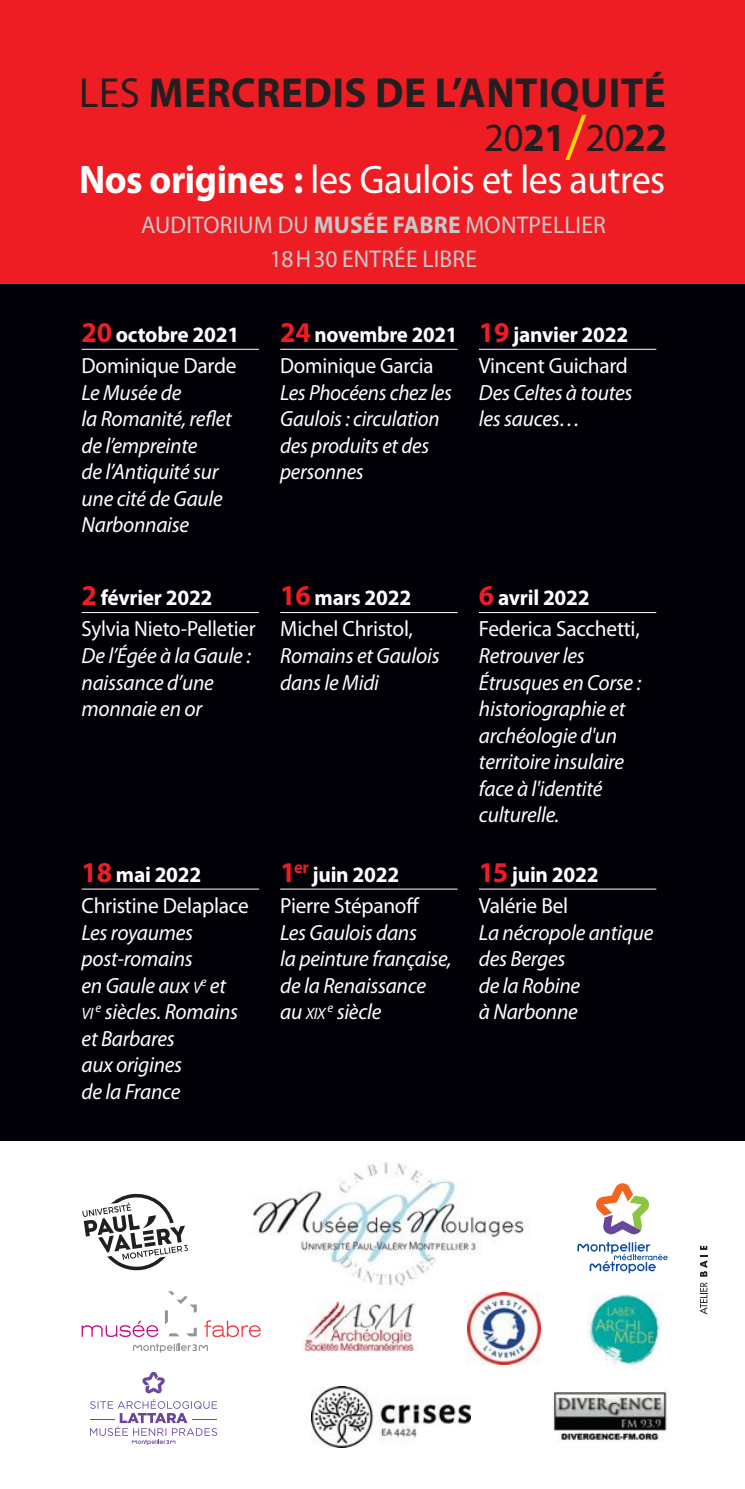
<style>
.page{position:relative;width:745px;height:1489px;background:#fff}
.page>*{position:absolute;margin:0;border:0;box-sizing:border-box;transform-origin:0 0}
.t1{font:700 42.25px "Myriad Pro";letter-spacing:.01em;color:#231f20}
.t2{font:40px "Myriad Pro";letter-spacing:-.015em;color:#fff;scale:.95 1}
.t3{font:40px "Myriad Pro";color:#231f20}
.t4{font:24.25px "Myriad Pro";letter-spacing:.005em;color:#c7c8ca}
.t5{font:italic 22px/26.5px "Myriad Pro";letter-spacing:-.015em;color:#fff}
.t6{font:22px/26.5px "Myriad Pro";letter-spacing:-.01em;color:#fff}
.t7{font:700 22px "Myriad Pro";letter-spacing:-.015em;color:#fff}
.t8{font:italic 22px/26.5px "Myriad Pro";letter-spacing:-.015em;color:#fff;scale:.95 1}
.t9{font:700 22px "Myriad Pro";letter-spacing:-.015em;color:#fff;scale:.95 1}
.s1{font-weight:400}
.s2{font-weight:700}
.s3{font-size:62.5px;color:#fed304}
.s4{font-size:28.75px;color:#ee1d23}
.s5{font-style:normal}
.s6{font-style:italic}
.s7{font-size:16.5px}
</style>
<div class="page">
<div style="left:0;top:283px;width:744px;height:1205px;background:#000006"></div>
<div style="left:0;top:1141px;width:744px;height:347px;background:#fff"></div>
<svg style="left:82px;top:1193px;width:106px;height:77px"></svg>
<img style="left:253px;top:1159px;width:275px;height:128px">
<svg style="left:596px;top:1183px;width:53px;height:51px"></svg>
<svg style="left:577px;top:1242px;width:90px;height:31px"></svg>
<div style="left:81px;top:1284px;width:179px;height:72px;background:#fff"></div>
<svg style="left:133px;top:1343px;width:75px;height:9px"></svg>
<svg style="left:165px;top:1291px;width:32px;height:45px"></svg>
<svg style="left:204px;top:1320px;width:56px;height:16px"></svg>
<svg style="left:82px;top:1320px;width:76px;height:16px"></svg>
<img style="left:467px;top:1292px;width:73px;height:72px">
<svg style="left:90px;top:1371px;width:127px;height:73px"></svg>
<img style="left:311px;top:1386px;width:159px;height:60px">
<img style="left:553px;top:1392px;width:114px;height:50px">
<svg style="left:303px;top:1350px;width:111px;height:2px"></svg>
<img style="left:301px;top:1300px;width:114px;height:50px">
<svg style="left:699px;top:1245px;width:7px;height:69px"></svg>
<img style="left:587px;top:1293px;width:74px;height:73px">
<div style="left:0;top:0;width:744px;height:283px;background:#ee1d23"></div>
<hr style="left:81px;top:349px;width:178px;height:1px;background:#fff">
<hr style="left:280px;top:349px;width:177px;height:1px;background:#fff">
<hr style="left:478px;top:349px;width:178px;height:1px;background:#fff">
<hr style="left:81px;top:612px;width:178px;height:1px;background:#fff">
<hr style="left:280px;top:612px;width:177px;height:1px;background:#fff">
<hr style="left:478px;top:612px;width:178px;height:1px;background:#fff">
<hr style="left:81px;top:888px;width:178px;height:1px;background:#fff">
<hr style="left:280px;top:888px;width:177px;height:1px;background:#fff">
<hr style="left:478px;top:888px;width:178px;height:1px;background:#fff">
<p class="t1" style="left:79px;top:68px;width:587px"><span class="s1">LES</span> MERCREDIS DE L’ANTIQUITÉ</p>
<p class="t3" style="left:484px;top:114px;width:184px">20<span class="s2">21</span><span class="s3">/</span>20<span class="s2">22</span></p>
<p class="t2" style="left:79px;top:156px;width:618px"><span class="s2">Nos origines :</span> les Gaulois et les autres</p>
<p class="t4" style="left:141px;top:211px;width:466px">AUDITORIUM DU <span class="s2">MUSÉE FABRE</span> MONTPELLIER</p>
<p class="t4" style="left:270px;top:244px;width:208px">18H30 ENTRÉE LIBRE</p>
<p class="t7" style="left:81px;top:321px;width:159px"><span class="s4">20</span> octobre 2021</p>
<p class="t6" style="left:81px;top:352px;width:156px">Dominique Darde</p>
<p class="t5" style="left:81px;top:381px;width:101px">Le Musée de</p>
<p class="t5" style="left:81px;top:407px;width:152px">la Romanité, reflet</p>
<p class="t5" style="left:81px;top:434px;width:138px">de l’empreinte de l’Antiquité sur</p>
<p class="t5" style="left:81px;top:487px;width:143px">une cité de Gaule</p>
<p class="t5" style="left:81px;top:513px;width:109px">Narbonnaise</p>
<p class="t7" style="left:81px;top:584px;width:132px"><span class="s4">2</span> février 2022</p>
<p class="t5" style="left:81px;top:617px;width:175px"><span class="s5">Sylvia Nieto-Pelletier<br></span>De l’Égée à la Gaule : naissance d’une</p>
<p class="t5" style="left:81px;top:697px;width:122px">monnaie en or</p>
<p class="t9" style="left:280px;top:321px;width:188px"><span class="s4">24</span> novembre 2021</p>
<p class="t8" style="left:280px;top:354px;width:182px"><span class="s5">Dominique Garcia<br></span>Les Phocéens chez les<br>Gaulois : circulation des produits et des personnes</p>
<p class="t7" style="left:280px;top:584px;width:132px"><span class="s4">16</span> mars 2022</p>
<p class="t6" style="left:280px;top:615px;width:134px">Michel Christol,</p>
<p class="t5" style="left:280px;top:644px;width:161px">Romains et Gaulois dans le Midi</p>
<p class="t7" style="left:81px;top:861px;width:121px"><span class="s4">18</span> mai 2022</p>
<p class="t6" style="left:81px;top:892px;width:168px">Christine Delaplace<br><span class="s6">Les royaumes</span></p>
<p class="t5" style="left:81px;top:947px;width:113px">post-romains</p>
<p class="t5" style="left:81px;top:973px;width:146px">en Gaule aux <span class="s7">V</span><sup>e</sup> et</p>
<p class="t5" style="left:81px;top:1000px;width:158px"><span class="s7">VI</span> <sup>e</sup> siècles. Romains</p>
<p class="t5" style="left:81px;top:1026px;width:102px">et Barbares aux origines</p>
<p class="t5" style="left:81px;top:1079px;width:100px">de la France</p>
<p class="t7" style="left:280px;top:861px;width:120px"><span class="s4">1</span><sup>er</sup> juin 2022</p>
<p class="t6" style="left:280px;top:892px;width:141px">Pierre Stépanoff</p>
<p class="t5" style="left:280px;top:920px;width:138px">Les Gaulois dans</p>
<p class="t5" style="left:280px;top:947px;width:173px">la peinture française, de la Renaissance</p>
<p class="t5" style="left:280px;top:1000px;width:103px">au <span class="s7">XIX</span> <sup>e</sup> siècle</p>
<p class="t7" style="left:478px;top:321px;width:151px"><span class="s4">19</span> janvier 2022</p>
<p class="t6" style="left:478px;top:352px;width:150px">Vincent Guichard</p>
<p class="t5" style="left:478px;top:381px;width:155px">Des Celtes à toutes</p>
<p class="t5" style="left:478px;top:407px;width:103px">les sauces…</p>
<p class="t7" style="left:478px;top:584px;width:112px"><span class="s4">6</span> avril 2022</p>
<p class="t6" style="left:478px;top:615px;width:162px">Federica Sacchetti,</p>
<p class="t5" style="left:478px;top:644px;width:164px">Retrouver les<br>Étrusques en Corse : historiographie et</p>
<p class="t5" style="left:478px;top:723px;width:140px">archéologie d'un</p>
<p class="t5" style="left:478px;top:750px;width:147px">territoire insulaire face à l'identité</p>
<p class="t5" style="left:478px;top:803px;width:82px">culturelle.</p>
<p class="t7" style="left:478px;top:861px;width:121px"><span class="s4">15</span> juin 2022</p>
<p class="t6" style="left:478px;top:892px;width:91px">Valérie Bel</p>
<p class="t5" style="left:478px;top:920px;width:176px">La nécropole antique des Berges</p>
<p class="t5" style="left:478px;top:973px;width:103px">de la Robine</p>
<p class="t5" style="left:478px;top:1000px;width:100px">à Narbonne</p>
</div>
